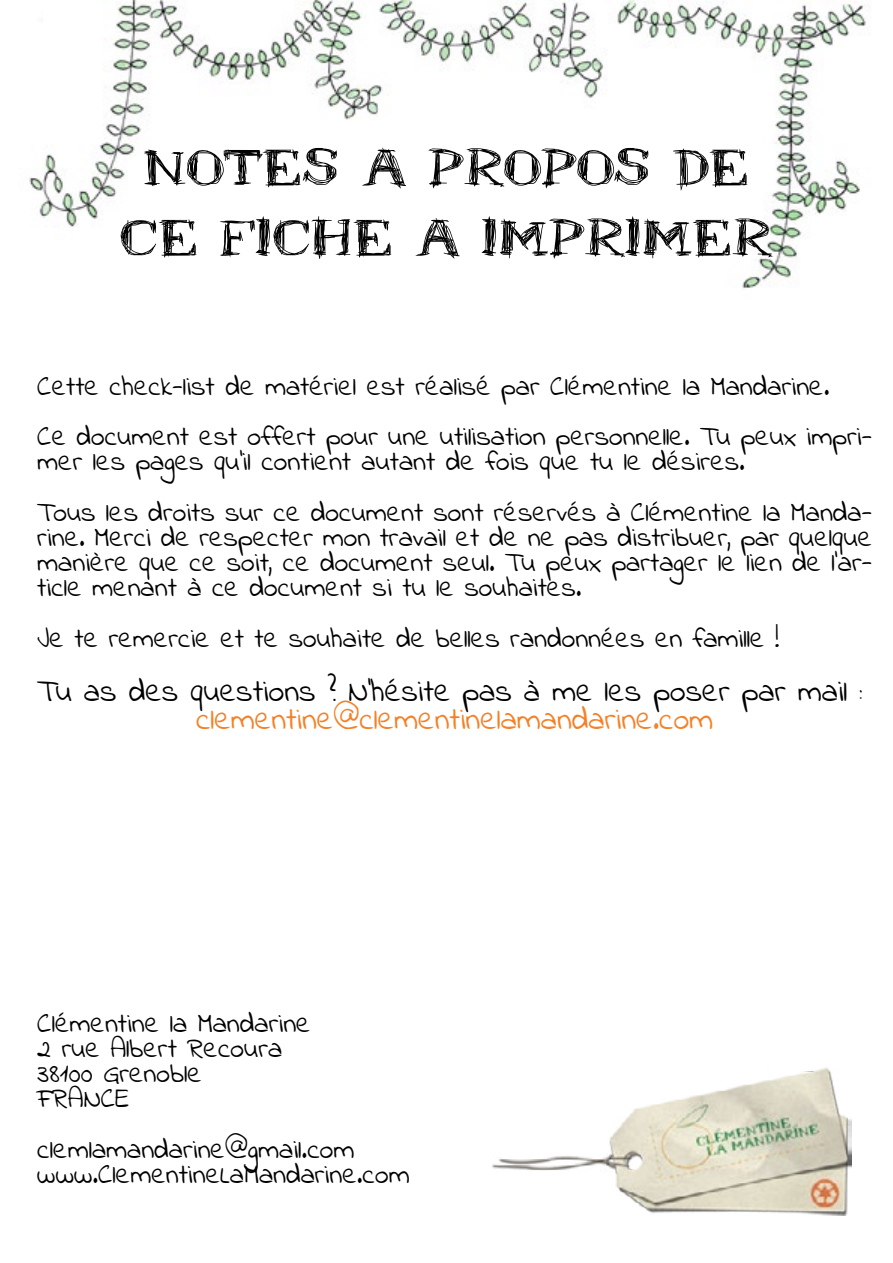
<style>
.page{position:relative;width:893px;height:1263px;background:#fff}
.page>*{position:absolute;margin:0;border:0;box-sizing:border-box;transform-origin:0 0}
.t1{font:58.5px/70.2px "Mr B";color:#000;text-align:center}
.t2{font:24px "Indie Flower";color:#000}
.t3{font:24px "Indie Flower";color:#f58025}
.t4{font:21px/25.2px "Indie Flower";color:#000}
</style>
<div class="page">
<img style="left:29px;top:0;width:841px;height:288px">
<img style="left:492px;top:1067px;width:359px;height:149px">
<h1 class="t1" style="left:121px;top:133px;width:653px">notes a propos de ce fiche a imprimer</h1>
<p class="t4" style="left:37px;top:375px;width:794px">Cette check-list de matériel est réalisé par Clémentine la Mandarine.</p>
<p class="t4" style="left:37px;top:425px;width:836px">Ce document est offert pour une utilisation personnelle. Tu peux impri&shy;mer les pages qu’il contient autant de fois que tu le désires.</p>
<p class="t4" style="left:37px;top:501px;width:836px;text-align:justify">Tous les droits sur ce document sont réservés à Clémentine la Manda&shy;rine. Merci de respecter mon travail et de ne pas distribuer, par quelque manière que ce soit, ce document seul. Tu peux partager le lien de l’ar&shy;ticle menant à ce document si tu le souhaites.</p>
<p class="t4" style="left:37px;top:627px;width:743px">Je te remercie et te souhaite de belles randonnées en famille !</p>
<p class="t2" style="left:37px;top:678px;width:826px">Tu as des questions ? N’hésite pas à me les poser par mail :</p>
<p class="t3" style="left:196px;top:707px;width:519px">clementine@clementinelamandarine.com</p>
<p class="t4" style="left:37px;top:1012px;width:275px">Clémentine la Mandarine<br>2 rue Albert Recoura<br>38100 Grenoble<br>FRANCE</p>
<p class="t4" style="left:37px;top:1138px;width:374px">clemlamandarine@gmail.com www.ClementineLaMandarine.com</p>
</div>
